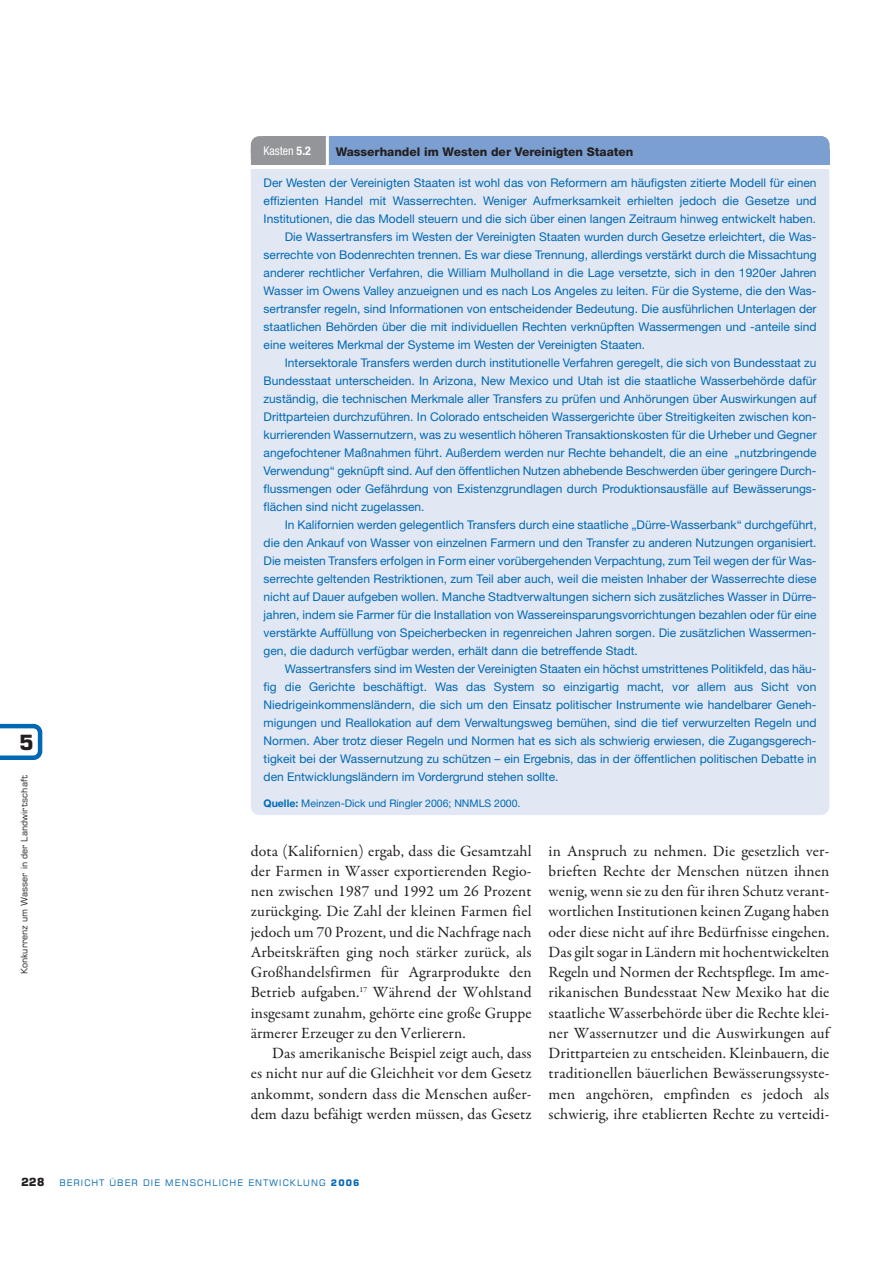
<style>
.page{position:relative;width:893px;height:1263px;background:#fff}
.page>*{position:absolute;margin:0;border:0;box-sizing:border-box;transform-origin:0 0}
.t1{font:700 21px "Square 721 BT";color:#231f20}
.t2{font:15.75px/20.2px "Garamond Premr Pro";letter-spacing:.01em;color:#231f20;text-align:justify}
.t3{font:12px "Helvetica Neue";color:#0168b3}
.t4{font:800 12px "Helvetica Neue";color:#231f20}
.t5{font:condensed 12px "Helvetica Neue";color:#fff}
.t6{font:700 11.25px "Square 721 BT";color:#231f20}
.t7{font:10.5px "Helvetica Neue";color:#0168b3}
.t8{font:9px "Square 721 BT";letter-spacing:.12em;color:#0168b3}
.t9{font:9px "Square 721 BT";color:#231f20}
.s1{font-weight:700}
</style>
<div class="page">
<svg style="left:0;top:724px;width:42px;height:36px"></svg>
<div style="left:251px;top:149px;width:578px;height:666px;background:#e1e8f4;border-radius:9px"></div>
<div style="left:251px;top:136px;width:578px;height:30px;background:#939598;border-radius:9px"></div>
<div style="left:327px;top:136px;width:502px;height:30px;background:#7c9fd2;border-radius:9px"></div>
<div style="left:251px;top:150px;width:76px;height:16px;background:#939598"></div>
<div style="left:327px;top:150px;width:502px;height:16px;background:#7c9fd2"></div>
<div style="left:327px;top:136px;width:77px;height:30px;background:#7c9fd2"></div>
<hr style="left:326px;top:136px;width:3px;height:30px;background:#fff">
<hr style="left:251px;top:166px;width:578px;height:3px;background:#fff">
<p class="t1" style="left:19px;top:735px;width:16px">5</p>
<p class="t9" style="left:21px;top:974px;width:200px;rotate:-90deg">Konkurrenz um Wasser in der Landwirtschaft</p>
<p class="t5" style="left:263px;top:147px;width:49px">Kasten <span class="s1">5.2</span></p>
<p class="t4" style="left:336px;top:147px;width:299px">Wasserhandel im Westen der Vereinigten Staaten</p>
<p class="t3" style="left:263px;top:179px;width:554px">Der Westen der Vereinigten Staaten ist wohl das von Reformern am häufigsten zitierte Modell für einen</p>
<p class="t3" style="left:263px;top:197px;width:554px">effizienten Handel mit Wasserrechten. Weniger Aufmerksamkeit erhielten jedoch die Gesetze und</p>
<p class="t3" style="left:263px;top:215px;width:554px">Institutionen, die das Modell steuern und die sich über einen langen Zeitraum hinweg entwickelt haben.</p>
<p class="t3" style="left:285px;top:233px;width:533px">Die Wassertransfers im Westen der Vereinigten Staaten wurden durch Gesetze erleichtert, die Was-</p>
<p class="t3" style="left:263px;top:251px;width:554px">serrechte von Bodenrechten trennen. Es war diese Trennung, allerdings verstärkt durch die Missachtung</p>
<p class="t3" style="left:263px;top:269px;width:554px">anderer rechtlicher Verfahren, die William Mulholland in die Lage versetzte, sich in den 1920er Jahren</p>
<p class="t3" style="left:263px;top:287px;width:554px">Wasser im Owens Valley anzueignen und es nach Los Angeles zu leiten. Für die Systeme, die den Was-</p>
<p class="t3" style="left:263px;top:305px;width:554px">sertransfer regeln, sind Informationen von entscheidender Bedeutung. Die ausführlichen Unterlagen der</p>
<p class="t3" style="left:263px;top:323px;width:554px">staatlichen Behörden über die mit individuellen Rechten verknüpften Wassermengen und -anteile sind</p>
<p class="t3" style="left:263px;top:341px;width:383px">eine weiteres Merkmal der Systeme im Westen der Vereinigten Staaten.</p>
<p class="t3" style="left:285px;top:359px;width:533px">Intersektorale Transfers werden durch institutionelle Verfahren geregelt, die sich von Bundesstaat zu</p>
<p class="t3" style="left:263px;top:377px;width:554px">Bundesstaat unterscheiden. In Arizona, New Mexico und Utah ist die staatliche Wasserbehörde dafür</p>
<p class="t3" style="left:263px;top:395px;width:554px">zuständig, die technischen Merkmale aller Transfers zu prüfen und Anhörungen über Auswirkungen auf</p>
<p class="t3" style="left:263px;top:413px;width:554px">Drittparteien durchzuführen. In Colorado entscheiden Wassergerichte über Streitigkeiten zwischen kon-</p>
<p class="t3" style="left:263px;top:431px;width:554px">kurrierenden Wassernutzern, was zu wesentlich höheren Transaktionskosten für die Urheber und Gegner</p>
<p class="t3" style="left:263px;top:449px;width:554px">angefochtener Maßnahmen führt. Außerdem werden nur Rechte behandelt, die an eine „nutzbringende</p>
<p class="t3" style="left:263px;top:467px;width:554px">Verwendung“ geknüpft sind. Auf den öffentlichen Nutzen abhebende Beschwerden über geringere Durch-</p>
<p class="t3" style="left:263px;top:485px;width:554px">flussmengen oder Gefährdung von Existenzgrundlagen durch Produktionsausfälle auf Bewässerungs-</p>
<p class="t3" style="left:263px;top:503px;width:162px">flächen sind nicht zugelassen.</p>
<p class="t3" style="left:285px;top:521px;width:533px">In Kalifornien werden gelegentlich Transfers durch eine staatliche „Dürre-Wasserbank“ durchgeführt,</p>
<p class="t3" style="left:263px;top:539px;width:554px">die den Ankauf von Wasser von einzelnen Farmern und den Transfer zu anderen Nutzungen organisiert.</p>
<p class="t3" style="left:263px;top:557px;width:554px">Die meisten Transfers erfolgen in Form einer vorübergehenden Verpachtung, zum Teil wegen der für Was-</p>
<p class="t3" style="left:263px;top:575px;width:554px">serrechte geltenden Restriktionen, zum Teil aber auch, weil die meisten Inhaber der Wasserrechte diese</p>
<p class="t3" style="left:263px;top:593px;width:554px">nicht auf Dauer aufgeben wollen. Manche Stadtverwaltungen sichern sich zusätzliches Wasser in Dürre-</p>
<p class="t3" style="left:263px;top:611px;width:554px">jahren, indem sie Farmer für die Installation von Wassereinsparungsvorrichtungen bezahlen oder für eine</p>
<p class="t3" style="left:263px;top:629px;width:554px">verstärkte Auffüllung von Speicherbecken in regenreichen Jahren sorgen. Die zusätzlichen Wassermen-</p>
<p class="t3" style="left:263px;top:647px;width:376px">gen, die dadurch verfügbar werden, erhält dann die betreffende Stadt.</p>
<p class="t3" style="left:285px;top:665px;width:533px">Wassertransfers sind im Westen der Vereinigten Staaten ein höchst umstrittenes Politikfeld, das häu-</p>
<p class="t3" style="left:263px;top:683px;width:554px">fig die Gerichte beschäftigt. Was das System so einzigartig macht, vor allem aus Sicht von</p>
<p class="t3" style="left:263px;top:701px;width:554px">Niedrigeinkommensländern, die sich um den Einsatz politischer Instrumente wie handelbarer Geneh-</p>
<p class="t3" style="left:263px;top:719px;width:554px">migungen und Reallokation auf dem Verwaltungsweg bemühen, sind die tief verwurzelten Regeln und</p>
<p class="t3" style="left:263px;top:737px;width:554px">Normen. Aber trotz dieser Regeln und Normen hat es sich als schwierig erwiesen, die Zugangsgerech-</p>
<p class="t3" style="left:263px;top:755px;width:554px">tigkeit bei der Wassernutzung zu schützen – ein Ergebnis, das in der öffentlichen politischen Debatte in</p>
<p class="t3" style="left:263px;top:773px;width:296px">den Entwicklungsländern im Vordergrund stehen sollte.</p>
<p class="t7" style="left:263px;top:799px;width:258px"><span class="s1">Quelle:</span> Meinzen-Dick und Ringler 2006; NNMLS 2000.</p>
<p class="t2" style="left:251px;top:842px;width:282px">dota (Kalifornien) ergab, dass die Gesamtzahl</p>
<p class="t2" style="left:251px;top:862px;width:282px">der Farmen in Wasser exportierenden Regio-</p>
<p class="t2" style="left:251px;top:882px;width:282px">nen zwischen 1987 und 1992 um 26 Prozent</p>
<p class="t2" style="left:251px;top:902px;width:282px">zurückging. Die Zahl der kleinen Farmen fiel</p>
<p class="t2" style="left:251px;top:923px;width:282px">jedoch um 70 Prozent, und die Nachfrage nach</p>
<p class="t2" style="left:251px;top:943px;width:282px">Arbeitskräften ging noch stärker zurück, als</p>
<p class="t2" style="left:251px;top:963px;width:282px">Großhandelsfirmen für Agrarprodukte den</p>
<p class="t2" style="left:251px;top:983px;width:282px">Betrieb aufgaben.<sup>17</sup> Während der Wohlstand</p>
<p class="t2" style="left:251px;top:1004px;width:282px">insgesamt zunahm, gehörte eine große Gruppe</p>
<p class="t2" style="left:251px;top:1024px;width:216px">ärmerer Erzeuger zu den Verlierern.</p>
<p class="t2" style="left:272px;top:1044px;width:261px">Das amerikanische Beispiel zeigt auch, dass</p>
<p class="t2" style="left:251px;top:1064px;width:282px">es nicht nur auf die Gleichheit vor dem Gesetz</p>
<p class="t2" style="left:251px;top:1085px;width:282px">ankommt, sondern dass die Menschen außer-</p>
<p class="t2" style="left:251px;top:1105px;width:282px">dem dazu befähigt werden müssen, das Gesetz</p>
<p class="t2" style="left:548px;top:842px;width:282px">in Anspruch zu nehmen. Die gesetzlich ver&shy;brieften Rechte der Menschen nützen ihnen wenig, wenn sie zu den für ihren Schutz verant&shy;wortlichen Institutionen keinen Zugang haben oder diese nicht auf ihre Bedürfnisse eingehen.<br>Das gilt sogar in Ländern mit hochentwickelten Regeln und Normen der Rechtspflege. Im ame&shy;rikanischen Bundesstaat New Mexiko hat die staatliche Wasserbehörde über die Rechte klei&shy;ner Wassernutzer und die Auswirkungen auf Drittparteien zu entscheiden. Kleinbauern, die traditionellen bäuerlichen Bewässerungssyste&shy;men angehören, empfinden es jedoch als schwierig, ihre etablierten Rechte zu verteidi-</p>
<p class="t6" style="left:21px;top:1178px;width:25px">228</p>
<p class="t8" style="left:59px;top:1180px;width:302px">BERICHT ÜBER DIE MENSCHLICHE ENTWICKLUNG <span class="s1">2006</span></p>
</div>
